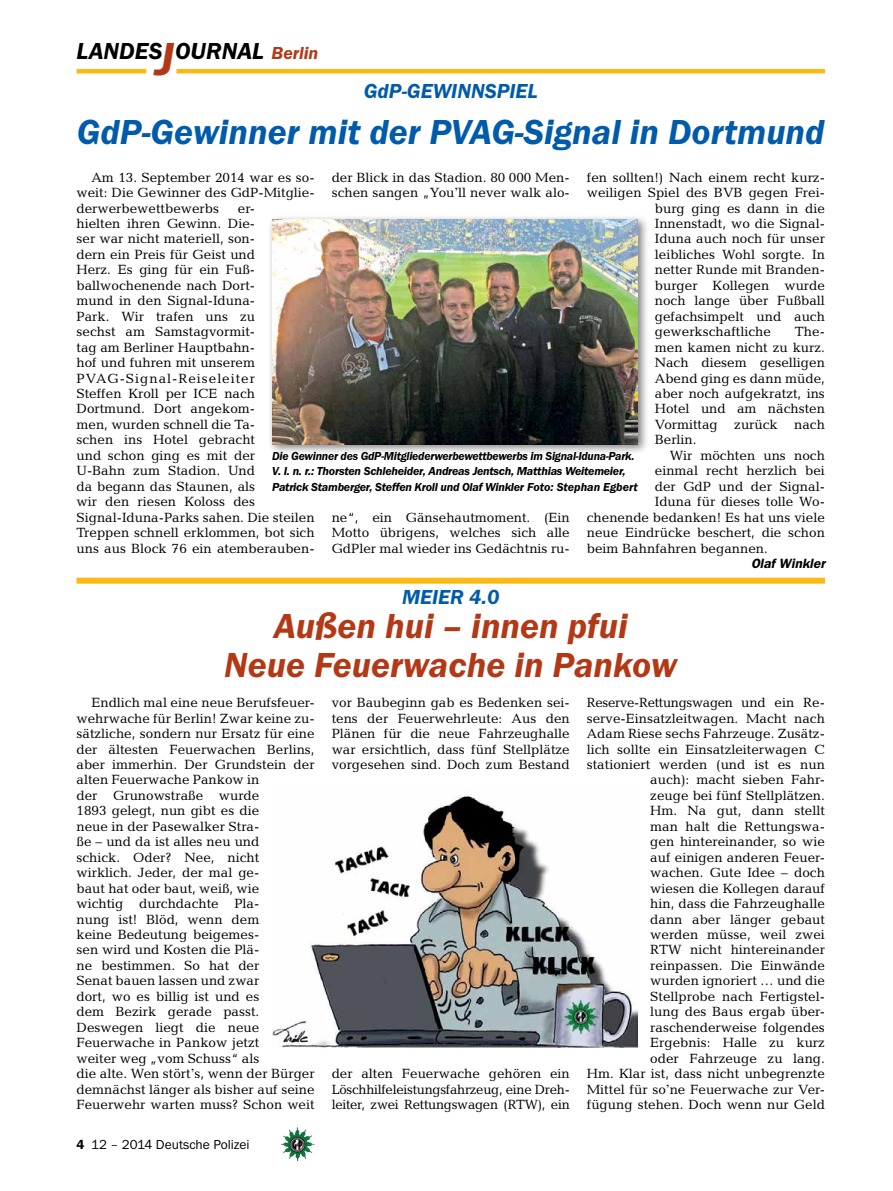
<style>
.page{position:relative;width:893px;height:1191px;background:#fff}
.page>*{position:absolute;margin:0;border:0;box-sizing:border-box;transform-origin:0 0}
._03__HEADLINE_2spalt{font:italic 600 36px/39px "Franklin Gothic Itc T";color:#b33916;text-align:center}
._03__HEADLINE_2spalt-2{font:italic 600 36px "Franklin Gothic Itc T";color:#005baa}
.t1{font:italic 600 24px "Franklin Gothic Itc T";color:#000}
._01__RUBRIKENZEILE_o{font:italic 600 21px "Franklin Gothic Itc T";color:#005baa}
._01__RUBRIKENZEILE_m{font:italic 600 21px "Franklin Gothic Itc T";color:#005baa}
._09__GRUNDTEXT___Blo{font:13.5px/15.5px "Candida";color:#000;text-align:justify}
.t2{font:13.5px "Franklin Gothic Itc T";color:#000}
._13__UNTERSCHRIFT_Ar{font:italic 600 13.5px "Franklin Gothic";color:#000}
._12__BILDUNTERSCHRIF{font:italic 600 12px/15.5px "Franklin Gothic Itc T";letter-spacing:-.02em;color:#000}
.s1{font-size:48px;color:#b33916}
.s2{font-size:18px;color:#b33916}
.s3{font-family:"Times Ten"}
.s4{font-weight:600}
</style>
<div class="page">
<hr style="left:77px;top:69px;width:69px;height:4px;background:#fdb913">
<hr style="left:176px;top:69px;width:649px;height:4px;background:#fdb913">
<img style="left:281px;top:1128px;width:16px;height:24px">
<div style="left:267px;top:214px;width:382px;height:242px;background:#000;opacity:.5"></div>
<img style="left:272px;top:219px;width:366px;height:225px">
<div style="left:77px;top:577px;width:748px;height:6px;background:#fdb913"></div>
<img style="left:272px;top:796px;width:365px;height:251px">
<h2 class="t1" style="left:77px;top:37px;width:243px">LANDES<span class="s1">J</span>OURNAL <span class="s2">Berlin</span></h2>
<p class="_01__RUBRIKENZEILE_o" style="left:364px;top:79px;width:175px">GdP-GEWINNSPIEL</p>
<p class="_03__HEADLINE_2spalt-2" style="left:77px;top:111px;width:749px">GdP-Gewinner mit der PVAG-Signal in Dortmund</p>
<p class="_09__GRUNDTEXT___Blo" style="left:77px;top:169px;width:240px;text-indent:15px">Am 13. September 2014 war es so&shy;weit: Die Gewinner des GdP-Mitglie&shy;derwerbewettbewerbs</p>
<p class="_09__GRUNDTEXT___Blo" style="left:332px;top:169px;width:240px">der Blick in das Stadion. 80 000 Men&shy;schen sangen „You<span class="s3">’</span>ll never walk alo-</p>
<p class="_09__GRUNDTEXT___Blo" style="left:587px;top:169px;width:240px">fen sollten!) Nach einem recht kurz-</p>
<p class="_09__GRUNDTEXT___Blo" style="left:587px;top:185px;width:240px">weiligen Spiel des BVB gegen Frei-</p>
<p class="_09__GRUNDTEXT___Blo" style="left:655px;top:200px;width:172px">burg ging es dann in die</p>
<p class="_09__GRUNDTEXT___Blo" style="left:655px;top:216px;width:172px">Innenstadt, wo die Signal-</p>
<p class="_09__GRUNDTEXT___Blo" style="left:655px;top:231px;width:172px">Iduna auch noch für unser</p>
<p class="_09__GRUNDTEXT___Blo" style="left:655px;top:247px;width:172px">leibliches Wohl sorgte. In</p>
<p class="_09__GRUNDTEXT___Blo" style="left:655px;top:262px;width:172px">netter Runde mit Branden-</p>
<p class="_09__GRUNDTEXT___Blo" style="left:655px;top:277px;width:172px">burger Kollegen wurde</p>
<p class="_09__GRUNDTEXT___Blo" style="left:655px;top:293px;width:172px">noch lange über Fußball</p>
<p class="_09__GRUNDTEXT___Blo" style="left:655px;top:308px;width:172px">gefachsimpelt und auch</p>
<p class="_09__GRUNDTEXT___Blo" style="left:655px;top:324px;width:118px">gewerkschaftliche</p>
<p class="_09__GRUNDTEXT___Blo" style="left:77px;top:200px;width:240px;text-align:left;text-indent:161px">er-<br>hielten ihren Gewinn. Die-<br>ser war nicht materiell, son-<br>dern ein Preis für Geist und<br>Herz. Es ging für ein Fuß&shy;ballwochenende nach Dort-<br>mund in den Signal-Iduna-<br>Park. Wir trafen uns zu<br>sechst am Samstagvormit-<br>tag am Berliner Hauptbahn-<br>hof und fuhren mit unserem<br>PVAG-Signal-Reiseleiter<br>Steffen Kroll per ICE nach<br>Dortmund. Dort angekom-<br>men, wurden schnell die Ta-<br>schen ins Hotel gebracht<br>und schon ging es mit der<br>U-Bahn zum Stadion. Und<br>da begann das Staunen, als<br>wir den riesen Koloss des<br>Signal-Iduna-Parks sahen. Die steilen<br>Treppen schnell erklommen, bot sich uns aus Block 76 ein atemberauben-</p>
<p class="_09__GRUNDTEXT___Blo" style="left:655px;top:324px;width:172px;text-indent:140px">The&shy;men kamen nicht zu kurz.<br>Nach diesem geselligen Abend ging es dann müde, aber noch aufgekratzt, ins Hotel und am nächsten Vormittag zurück nach Berlin.</p>
<p class="_09__GRUNDTEXT___Blo" style="left:670px;top:447px;width:157px">Wir möchten uns noch</p>
<p class="_09__GRUNDTEXT___Blo" style="left:655px;top:463px;width:172px">einmal recht herzlich bei</p>
<p class="_09__GRUNDTEXT___Blo" style="left:655px;top:478px;width:172px">der GdP und der Signal-</p>
<p class="_09__GRUNDTEXT___Blo" style="left:655px;top:494px;width:172px">Iduna für dieses tolle Wo-</p>
<p class="_09__GRUNDTEXT___Blo" style="left:587px;top:509px;width:240px">chenende bedanken! Es hat uns viele</p>
<p class="_09__GRUNDTEXT___Blo" style="left:587px;top:525px;width:240px">neue Eindrücke beschert, die schon</p>
<p class="_09__GRUNDTEXT___Blo" style="left:587px;top:540px;width:183px">beim Bahnfahren begannen.</p>
<p class="_13__UNTERSCHRIFT_Ar" style="left:751px;top:555px;width:75px">Olaf Winkler</p>
<p class="_12__BILDUNTERSCHRIF" style="left:272px;top:448px;width:367px">Die Gewinner des GdP-Mitgliederwerbewettbewerbs im Signal-Iduna-Park.<br>V. I. n. r.: Thorsten Schleheider, Andreas Jentsch, Matthias Weitemeier,<br>Patrick Stamberger, Steffen Kroll und Olaf Winkler Foto: Stephan Egbert</p>
<p class="_09__GRUNDTEXT___Blo" style="left:332px;top:509px;width:240px">ne“, ein Gänsehautmoment. (Ein Motto übrigens, welches sich alle GdPler mal wieder ins Gedächtnis ru-</p>
<p class="_01__RUBRIKENZEILE_m" style="left:402px;top:584px;width:99px">MEIER 4.0</p>
<p class="_03__HEADLINE_2spalt" style="left:224px;top:606px;width:454px">Außen hui – innen pfui<br>Neue Feuerwache in Pankow</p>
<p class="_09__GRUNDTEXT___Blo" style="left:77px;top:695px;width:240px;text-align:left;text-indent:15px">Endlich mal eine neue Berufsfeuer&shy;wehrwache für Berlin! Zwar keine zu&shy;sätzliche, sondern nur Ersatz für eine der ältesten Feuerwachen Berlins, aber immerhin. Der Grundstein der alten Feuerwache Pankow in<br>der Grunowstraße wurde<br>1893 gelegt, nun gibt es die<br>neue in der Pasewalker Stra-<br>ße – und da ist alles neu und<br>schick. Oder? Nee, nicht wirklich. Jeder, der mal ge-<br>baut hat oder baut, weiß, wie<br>wichtig durchdachte Pla-<br>nung ist! Blöd, wenn dem<br>keine Bedeutung beigemes-<br>sen wird und Kosten die Plä-<br>ne bestimmen. So hat der<br>Senat bauen lassen und zwar<br>dort, wo es billig ist und es<br>dem Bezirk gerade passt.<br>Deswegen liegt die neue<br>Feuerwache in Pankow jetzt<br>weiter weg „vom Schuss“ als<br>die alte. Wen stört<span class="s3">’</span>s, wenn der Bürger demnächst länger als bisher auf seine<br>Feuerwehr warten muss? Schon weit</p>
<p class="_09__GRUNDTEXT___Blo" style="left:332px;top:695px;width:240px">vor Baubeginn gab es Bedenken sei&shy;tens der Feuerwehrleute: Aus den Plänen für die neue Fahrzeughalle war ersichtlich, dass fünf Stellplätze vorgesehen sind. Doch zum Bestand</p>
<p class="_09__GRUNDTEXT___Blo" style="left:587px;top:695px;width:240px;text-align:right">Reserve-Rettungswagen und ein Re&shy;serve-Einsatzleitwagen. Macht nach<br>Adam Riese sechs Fahrzeuge. Zusätz&shy;lich sollte ein Einsatzleiterwagen C stationiert werden (und ist es nun auch): macht sieben Fahr-<br>zeuge bei fünf Stellplätzen.<br>Hm. Na gut, dann stellt<br>man halt die Rettungswa-<br>gen hintereinander, so wie<br>auf einigen anderen Feuer-<br>wachen. Gute Idee – doch<br>wiesen die Kollegen darauf<br>hin, dass die Fahrzeughalle<br>dann aber länger gebaut<br>werden müsse, weil zwei<br>RTW nicht hintereinander reinpassen. Die Einwände<br>wurden ignoriert … und die<br>Stellprobe nach Fertigstel-<br>lung des Baus ergab über&shy;raschenderweise folgendes<br>Ergebnis: Halle zu kurz<br>oder Fahrzeuge zu lang.<br>Hm. Klar ist, dass nicht unbegrenzte<br>Mittel für so<span class="s3">’</span>ne Feuerwache zur Ver&shy;fügung stehen. Doch wenn nur Geld</p>
<p class="_09__GRUNDTEXT___Blo" style="left:332px;top:1065px;width:240px">der alten Feuerwache gehören ein Löschhilfeleistungsfahrzeug, eine Dreh&shy;leiter, zwei Rettungswagen (RTW), ein</p>
<p class="t2" style="left:77px;top:1136px;width:175px"><span class="s4">4</span> 12 – 2014 Deutsche Polizei</p>
</div>
